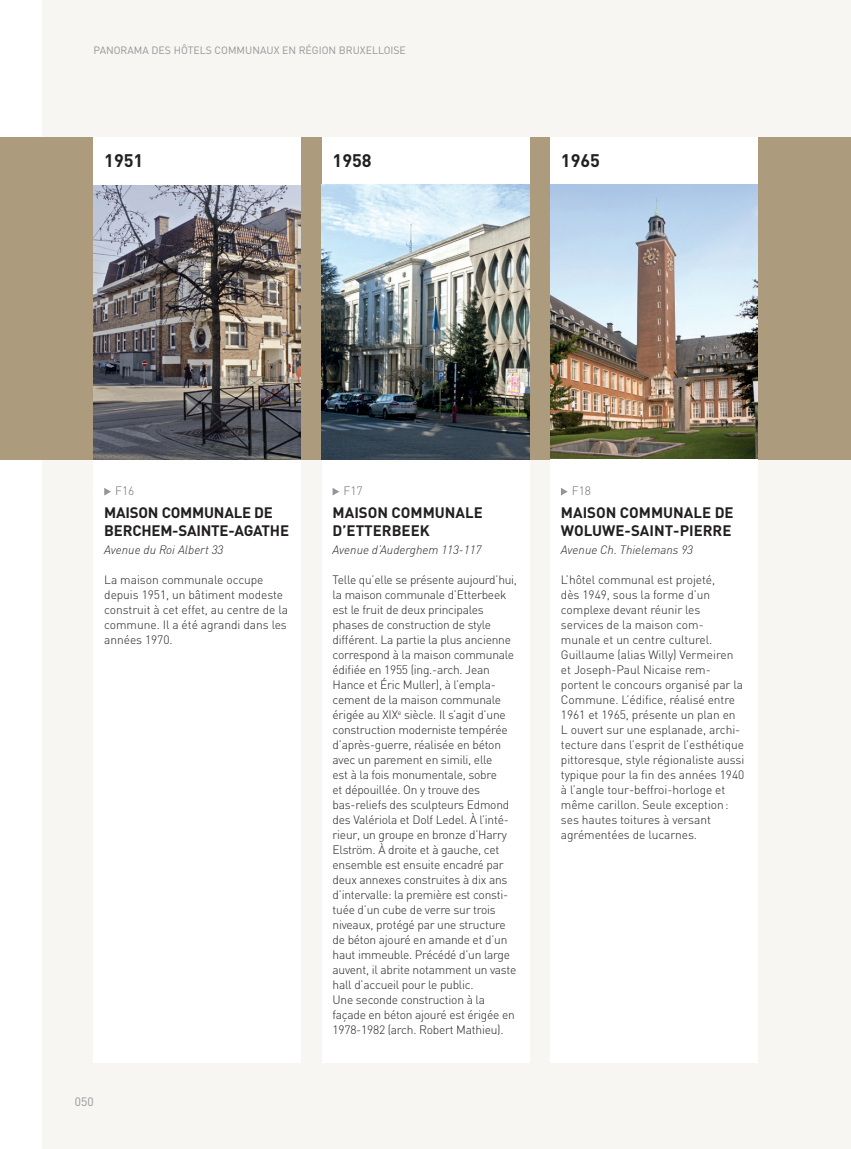
<style>
.page{position:relative;width:851px;height:1149px;background:#fff}
.page>*{position:absolute;margin:0;border:0;box-sizing:border-box;transform-origin:0 0}
.t1{font:700 18px "DIN";color:#231f20}
.t2{font:700 15px/18px "DIN";color:#231f20}
.t3{font:300 12px/15px "DIN";letter-spacing:-.02em;color:#231f20}
.t4{font:italic 300 12px "DINOT";color:#231f20}
.t5{font:300 12px "DIN";color:#6c6d70}
.t6{font:12px "DIN";color:#939598}
.t7{font:10.5px "DIN";color:#939598}
</style>
<div class="page">
<div style="left:43px;top:0;width:807px;height:1148px;background:#f8f6f3"></div>
<div style="left:0;top:137px;width:850px;height:322px;background:#ad9b7e"></div>
<div style="left:550px;top:137px;width:207px;height:47px;background:#fff"></div>
<img style="left:550px;top:184px;width:207px;height:275px">
<div style="left:550px;top:459px;width:207px;height:603px;background:#fff"></div>
<svg style="left:561px;top:488px;width:6px;height:7px"></svg>
<div style="left:94px;top:137px;width:206px;height:47px;background:#fff"></div>
<div style="left:322px;top:137px;width:207px;height:47px;background:#fff"></div>
<div style="left:94px;top:184px;width:206px;height:878px;background:#fff"></div>
<svg style="left:104px;top:488px;width:7px;height:7px"></svg>
<img style="left:94px;top:185px;width:206px;height:274px">
<div style="left:322px;top:184px;width:207px;height:878px;background:#fff"></div>
<svg style="left:332px;top:488px;width:7px;height:7px"></svg>
<img style="left:322px;top:184px;width:207px;height:275px">
<p class="t7" style="left:94px;top:44px;width:314px">PANORAMA DES HÔTELS COMMUNAUX EN RÉGION BRUXELLOISE</p>
<h1 class="t1" style="left:104px;top:148px;width:41px">1951</h1>
<h1 class="t1" style="left:332px;top:148px;width:41px">1958</h1>
<h1 class="t1" style="left:561px;top:148px;width:41px">1965</h1>
<p class="t5" style="left:115px;top:483px;width:21px">F16</p>
<p class="t2" style="left:104px;top:502px;width:186px">MAISON COMMUNALE DE<br>BERCHEM-SAINTE-AGATHE</p>
<p class="t4" style="left:104px;top:542px;width:121px">Avenue du Roi Albert 33</p>
<p class="t3" style="left:104px;top:571px;width:185px">La maison communale occupe depuis 1951, un bâtiment modeste construit à cet effet, au centre de la commune. Il a été agrandi dans les années 1970.</p>
<p class="t6" style="left:75px;top:1094px;width:20px">050</p>
<p class="t5" style="left:343px;top:483px;width:21px">F17</p>
<p class="t2" style="left:332px;top:502px;width:152px">MAISON COMMUNALE<br>D’ETTERBEEK</p>
<p class="t4" style="left:332px;top:542px;width:150px">Avenue d’Auderghem 113-117</p>
<p class="t3" style="left:332px;top:571px;width:186px">Telle qu’elle se présente aujourd’hui, la maison communale d’Etterbeek est le fruit de deux principales phases de construction de style différent. La partie la plus ancienne correspond à la maison communale édifiée en 1955 (ing.-arch. Jean Hance et Éric Muller), à l’empla&shy;cement de la maison communale érigée au XIX<sup>e</sup> siècle. Il s’agit d’une construction moderniste tempérée d’après-guerre, réalisée en béton avec un parement en simili, elle<br>est à la fois monumentale, sobre<br>et dépouillée. On y trouve des bas-reliefs des sculpteurs Edmond des Valériola et Dolf Ledel. À l’inté&shy;rieur, un groupe en bronze d’Harry Elström. À droite et à gauche, cet ensemble est ensuite encadré par deux annexes construites à dix ans d’intervalle: la première est consti&shy;tuée d’un cube de verre sur trois niveaux, protégé par une structure de béton ajouré en amande et d’un haut immeuble. Précédé d’un large auvent, il abrite notamment un vaste hall d’accueil pour le public.<br>Une seconde construction à la façade en béton ajouré est érigée en 1978-1982 (arch. Robert Mathieu).</p>
<p class="t5" style="left:571px;top:483px;width:21px">F18</p>
<p class="t2" style="left:561px;top:502px;width:174px">MAISON COMMUNALE DE<br>WOLUWE-SAINT-PIERRE</p>
<p class="t4" style="left:561px;top:542px;width:134px">Avenue Ch. Thielemans 93</p>
<p class="t3" style="left:561px;top:571px;width:185px">L’hôtel communal est projeté,<br>dès 1949, sous la forme d’un complexe devant réunir les services de la maison com&shy;munale et un centre culturel.<br>Guillaume (alias Willy) Vermeiren et Joseph-Paul Nicaise rem&shy;portent le concours organisé par la<br>Commune. L’édifice, réalisé entre<br>1961 et 1965, présente un plan en<br>L ouvert sur une esplanade, archi&shy;tecture dans l’esprit de l’esthétique pittoresque, style régionaliste aussi typique pour la fin des années 1940 à l’angle tour-beffroi-horloge et même carillon. Seule exception: ses hautes toitures à versant agrémentées de lucarnes.</p>
</div>
